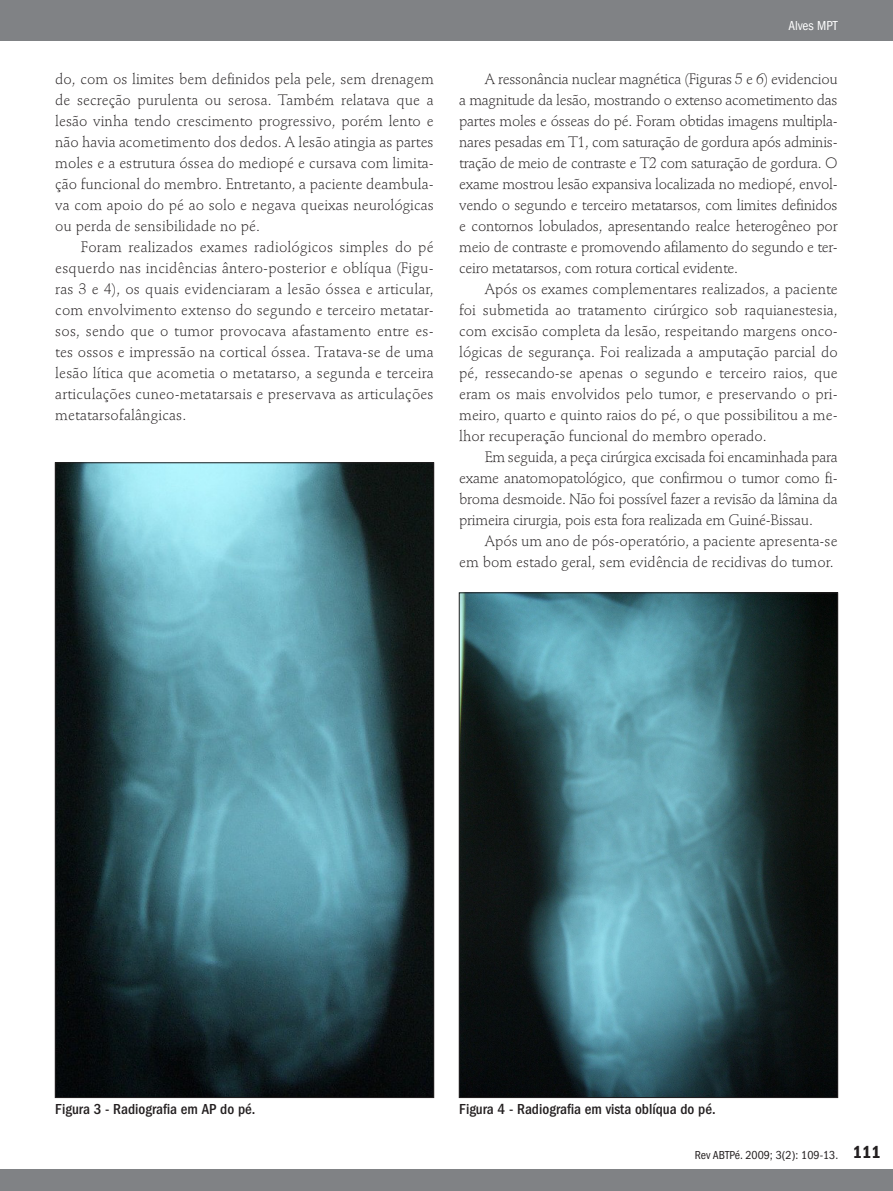
<style>
.page{position:relative;width:893px;height:1191px;background:#fff}
.page>*{position:absolute;margin:0;border:0;box-sizing:border-box;transform-origin:0 0}
.t1{font:18px "ITC Franklin Gothic Std Dm Cd";color:#231f20}
._05_0_Texto_txt{font:300 15px/21px "Stempel Schneidler Std";color:#231f20;text-align:justify}
._06_0_Tabela_título{font:500 condensed 15px "ITC Franklin Gothic Std";color:#231f20}
._08_1_Cabeçalho_-_No{font:condensed 13.5px "ITC Franklin Gothic Std";color:#fff}
._08_2_Rodapé{font:condensed 12px "ITC Franklin Gothic Std";color:#231f20}
</style>
<div class="page">
<div style="left:0;top:1169px;width:893px;height:22px;background:#808285"></div>
<div style="left:0;top:0;width:893px;height:40px;background:#808285"></div>
<img style="left:461px;top:594px;width:375px;height:501px">
<img style="left:57px;top:464px;width:375px;height:631px">
<p class="_05_0_Texto_txt" style="left:55px;top:68px;width:380px">do, com os limites bem definidos pela pele, sem drenagem de secreção purulenta ou serosa. Também relatava que a lesão vinha tendo crescimento progressivo, porém lento e não havia acometimento dos dedos. A lesão atingia as partes moles e a estrutura óssea do mediopé e cursava com limita&shy;ção funcional do membro. Entretanto, a paciente deambula&shy;va com apoio do pé ao solo e negava queixas neurológicas ou perda de sensibilidade no pé.</p>
<p class="_05_0_Texto_txt" style="left:55px;top:236px;width:380px;text-indent:26px">Foram realizados exames radiológicos simples do pé esquerdo nas incidências ântero-posterior e oblíqua (Figu&shy;ras 3 e 4), os quais evidenciaram a lesão óssea e articular, com envolvimento extenso do segundo e terceiro metatar&shy;sos, sendo que o tumor provocava afastamento entre es&shy;tes ossos e impressão na cortical óssea. Tratava-se de uma lesão lítica que acometia o metatarso, a segunda e terceira articulações cuneo-metatarsais e preservava as articulações metatarsofalângicas.</p>
<p class="_08_1_Cabeçalho_-_No" style="left:788px;top:18px;width:51px">Alves MPT</p>
<p class="_05_0_Texto_txt" style="left:459px;top:68px;width:380px;text-indent:26px">A ressonância nuclear magnética (Figuras 5 e 6) evidenciou a magnitude da lesão, mostrando o extenso acometimento das partes moles e ósseas do pé. Foram obtidas imagens multipla&shy;nares pesadas em T1, com saturação de gordura após adminis&shy;tração de meio de contraste e T2 com saturação de gordura. O exame mostrou lesão expansiva localizada no mediopé, envol&shy;vendo o segundo e terceiro metatarsos, com limites definidos e contornos lobulados, apresentando realce heterogêneo por meio de contraste e promovendo afilamento do segundo e ter&shy;ceiro metatarsos, com rotura cortical evidente.</p>
<p class="_05_0_Texto_txt" style="left:459px;top:278px;width:380px;text-indent:26px">Após os exames complementares realizados, a paciente foi submetida ao tratamento cirúrgico sob raquianestesia, com excisão completa da lesão, respeitando margens onco&shy;lógicas de segurança. Foi realizada a amputação parcial do pé, ressecando-se apenas o segundo e terceiro raios, que eram os mais envolvidos pelo tumor, e preservando o pri&shy;meiro, quarto e quinto raios do pé, o que possibilitou a me&shy;lhor recuperação funcional do membro operado.</p>
<p class="_05_0_Texto_txt" style="left:459px;top:446px;width:380px;text-indent:26px">Em seguida, a peça cirúrgica excisada foi encaminhada para exame anatomopatológico, que confirmou o tumor como fi&shy;broma desmoide. Não foi possível fazer a revisão da lâmina da primeira cirurgia, pois esta fora realizada em Guiné-Bissau.</p>
<p class="_05_0_Texto_txt" style="left:459px;top:530px;width:380px;text-align:right">Após um ano de pós-operatório, a paciente apresenta-se<br>em bom estado geral, sem evidência de recidivas do tumor.</p>
<p class="_06_0_Tabela_título" style="left:55px;top:1101px;width:202px">Figura 3 - Radiografia em AP do pé.</p>
<p class="_06_0_Tabela_título" style="left:459px;top:1101px;width:258px">Figura 4 - Radiografia em vista oblíqua do pé.</p>
<p class="_08_2_Rodapé" style="left:695px;top:1148px;width:145px">Rev ABTPé. 2009; 3(2): 109-13.</p>
<p class="t1" style="left:853px;top:1142px;width:29px">111</p>
</div>
